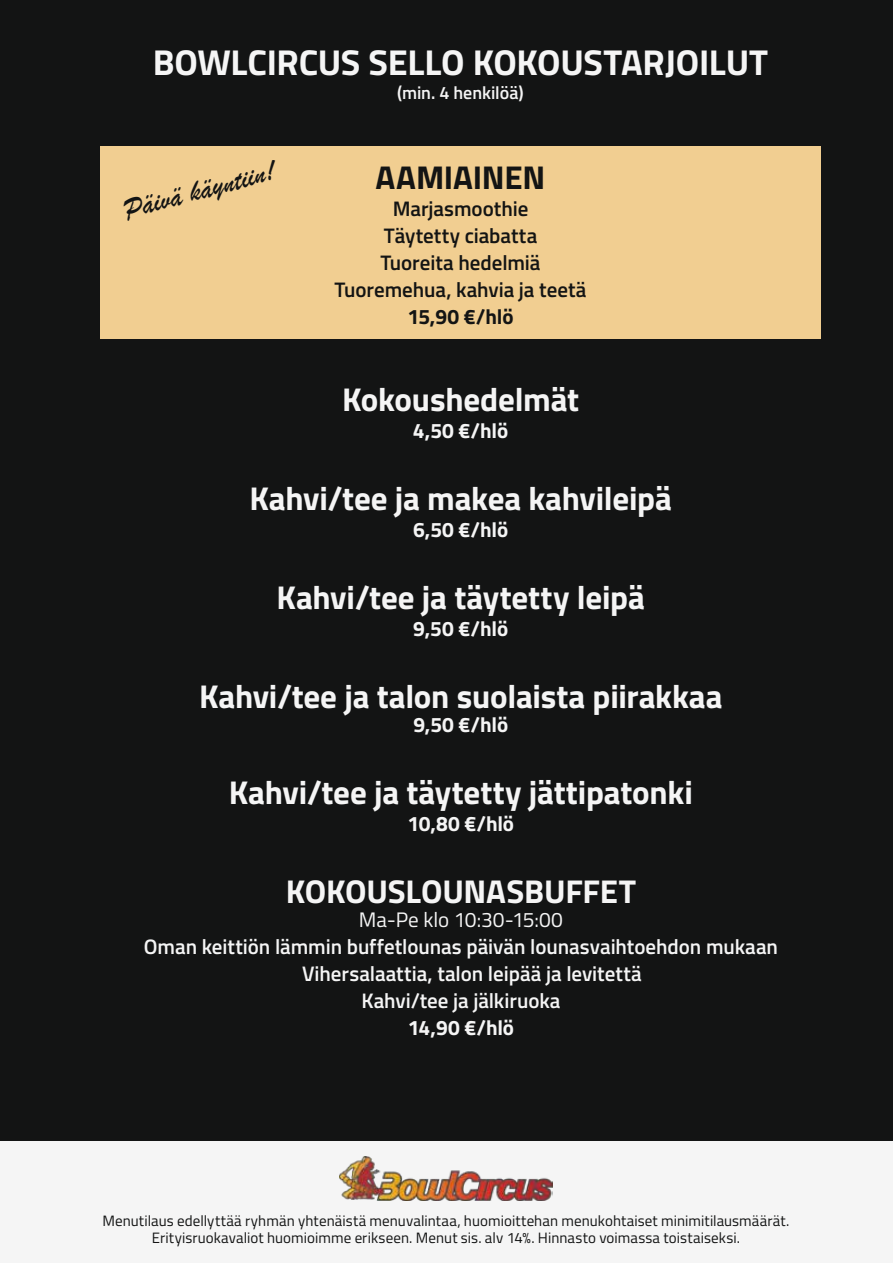
<style>
.page{position:relative;width:893px;height:1263px;background:#131414}
.page>*{position:absolute;margin:0;border:0;box-sizing:border-box;transform-origin:0 0}
.t1{font:700 36px "Cairo";letter-spacing:-.005em;color:#f5f5f5}
.t2{font:700 33px "Cairo";letter-spacing:-.005em;color:#f5f5f5}
.t3{font:700 33px "Cairo";letter-spacing:-.005em;color:#131414}
.t4{font:30px "Brush Script";color:#131414}
.t5{font:600 21px "Cairo";letter-spacing:-.005em;color:#f5f5f5}
.t6{font:600 21px/27px "Cairo";letter-spacing:-.005em;color:#131414;text-align:center}
.t7{font:700 21px "Cairo";letter-spacing:-.005em;color:#f5f5f5}
.t8{font:21px "Cairo";letter-spacing:-.005em;color:#f5f5f5}
.t9{font:700 21px "Cairo";letter-spacing:-.01em;color:#131414}
.t10{font:600 18px "Cairo";letter-spacing:-.005em;color:#f5f5f5}
.t11{font:15px/16.5px "Cairo";letter-spacing:.005em;color:#131414;text-align:center}
</style>
<div class="page">
<div style="left:100px;top:147px;width:721px;height:192px;background:#f1ce91"></div>
<div style="left:0;top:1141px;width:893px;height:122px;background:#f5f5f5"></div>
<img style="left:340px;top:1156px;width:212px;height:44px">
<h1 class="t1" style="left:153px;top:33px;width:617px">BOWLCIRCUS SELLO KOKOUSTARJOILUT</h1>
<p class="t10" style="left:397px;top:79px;width:128px">(min. 4 henkilöä)</p>
<h3 class="t4" style="left:120px;top:193px;width:158px;rotate:-15deg">Päivä käyntiin!</h3>
<h2 class="t3" style="left:376px;top:150px;width:171px">AAMIAINEN</h2>
<h3 class="t6" style="left:335px;top:195px;width:253px">Marjasmoothie<br>Täytetty ciabatta<br>Tuoreita hedelmiä<br>Tuoremehua, kahvia ja teetä</h3>
<h3 class="t9" style="left:407px;top:299px;width:108px">15,90 €/hlö</h3>
<h2 class="t2" style="left:342px;top:372px;width:239px">Kokoushedelmät</h2>
<h3 class="t7" style="left:413px;top:413px;width:97px">4,50 €/hlö</h3>
<h2 class="t2" style="left:249px;top:471px;width:424px">Kahvi/tee ja makea kahvileipä</h2>
<h3 class="t7" style="left:413px;top:512px;width:97px">6,50 €/hlö</h3>
<h2 class="t2" style="left:277px;top:570px;width:370px">Kahvi/tee ja täytetty leipä</h2>
<h3 class="t7" style="left:413px;top:611px;width:96px">9,50 €/hlö</h3>
<h2 class="t2" style="left:199px;top:669px;width:525px">Kahvi/tee ja talon suolaista piirakkaa</h2>
<h3 class="t7" style="left:413px;top:707px;width:96px">9,50 €/hlö</h3>
<h2 class="t2" style="left:229px;top:765px;width:466px">Kahvi/tee ja täytetty jättipatonki</h2>
<h3 class="t7" style="left:408px;top:806px;width:108px">10,80 €/hlö</h3>
<h2 class="t2" style="left:286px;top:864px;width:352px">KOKOUSLOUNASBUFFET</h2>
<h3 class="t8" style="left:359px;top:904px;width:205px">Ma-Pe klo 10:30-15:00</h3>
<h3 class="t5" style="left:144px;top:930px;width:636px">Oman keittiön lämmin buffetlounas päivän lounasvaihtoehdon mukaan</h3>
<h3 class="t5" style="left:302px;top:957px;width:341px">Vihersalaattia, talon leipää ja levitettä</h3>
<h3 class="t5" style="left:361px;top:984px;width:201px">Kahvi/tee ja jälkiruoka</h3>
<h3 class="t7" style="left:408px;top:1010px;width:108px">14,90 €/hlö</h3>
<p class="t11" style="left:102px;top:1213px;width:688px">Menutilaus edellyttää ryhmän yhtenäistä menuvalintaa, huomioittehan menukohtaiset minimitilausmäärät.<br>Erityisruokavaliot huomioimme erikseen. Menut sis. alv 14%. Hinnasto voimassa toistaiseksi.</p>
</div>
